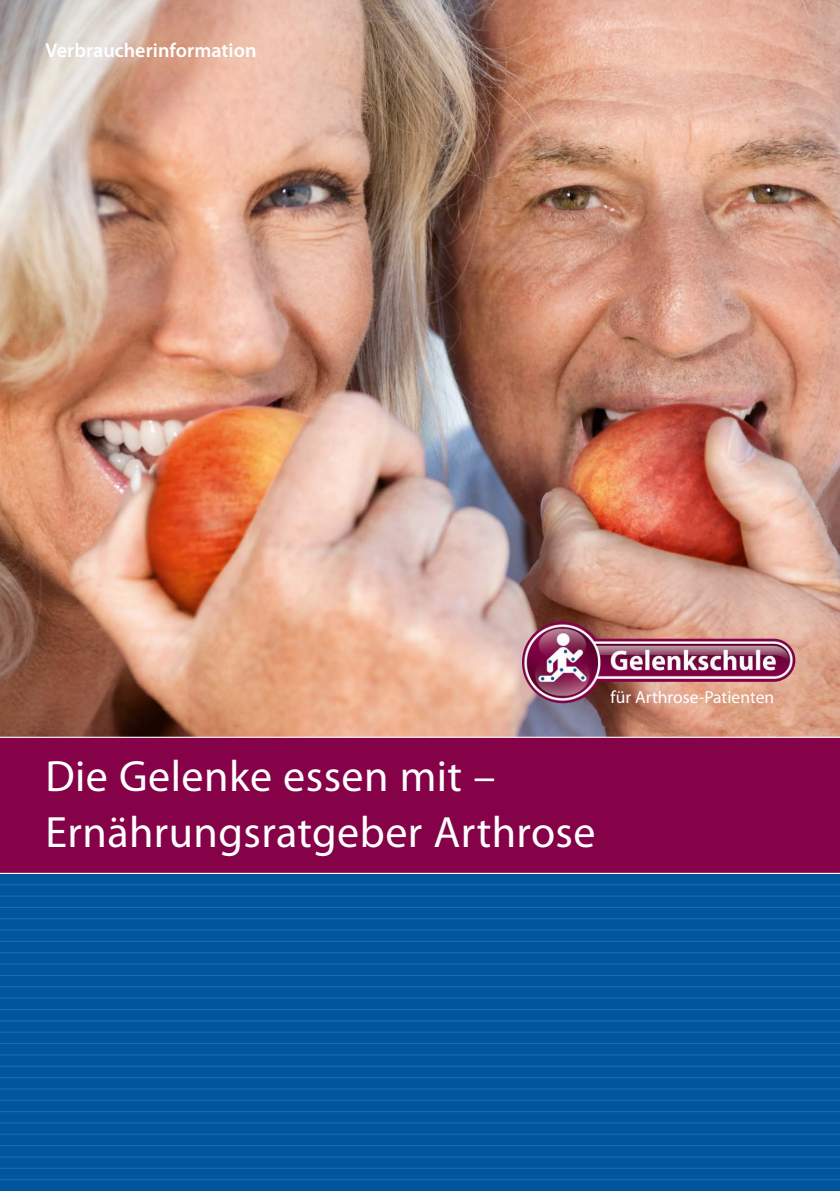
<style>
.page{position:relative;width:840px;height:1191px;background:#fff}
.page>*{position:absolute;margin:0;border:0;box-sizing:border-box;transform-origin:0 0}
.t1{font:44px/56.6px "Myriad Pro";letter-spacing:.01em;color:#fff}
.t2{font:600 20px "Myriad Pro";color:#fff}
.t3{font:17.6px "Myriad Pro";color:#fff}
</style>
<div class="page">
<div style="left:0;top:873px;width:839px;height:318px;background:#00569d"></div>
<hr style="left:0;top:1179px;width:839px;height:1px;background:#2069ab">
<hr style="left:0;top:1167px;width:839px;height:1px;background:#2069ab">
<hr style="left:0;top:1156px;width:839px;height:1px;background:#2069ab">
<hr style="left:0;top:1145px;width:839px;height:1px;background:#2069ab">
<hr style="left:0;top:1133px;width:839px;height:1px;background:#2069ab">
<hr style="left:0;top:1122px;width:839px;height:1px;background:#2069ab">
<hr style="left:0;top:1111px;width:839px;height:1px;background:#2069ab">
<hr style="left:0;top:1099px;width:839px;height:1px;background:#2069ab">
<hr style="left:0;top:1088px;width:839px;height:1px;background:#2069ab">
<hr style="left:0;top:1077px;width:839px;height:1px;background:#2069ab">
<hr style="left:0;top:1065px;width:839px;height:1px;background:#2069ab">
<hr style="left:0;top:1054px;width:839px;height:1px;background:#2069ab">
<hr style="left:0;top:1043px;width:839px;height:1px;background:#2069ab">
<hr style="left:0;top:1031px;width:839px;height:1px;background:#2069ab">
<hr style="left:0;top:1020px;width:839px;height:1px;background:#2069ab">
<hr style="left:0;top:1009px;width:839px;height:1px;background:#2069ab">
<hr style="left:0;top:997px;width:839px;height:1px;background:#2069ab">
<hr style="left:0;top:986px;width:839px;height:1px;background:#2069ab">
<hr style="left:0;top:975px;width:839px;height:1px;background:#2069ab">
<hr style="left:0;top:963px;width:839px;height:1px;background:#2069ab">
<hr style="left:0;top:952px;width:839px;height:1px;background:#2069ab">
<hr style="left:0;top:941px;width:839px;height:1px;background:#2069ab">
<hr style="left:0;top:929px;width:839px;height:1px;background:#2069ab">
<hr style="left:0;top:918px;width:839px;height:1px;background:#2069ab">
<hr style="left:0;top:907px;width:839px;height:1px;background:#2069ab">
<hr style="left:0;top:895px;width:839px;height:1px;background:#2069ab">
<hr style="left:0;top:884px;width:839px;height:1px;background:#2069ab">
<img style="left:0;top:0;width:839px;height:736px">
<div style="left:0;top:737px;width:839px;height:136px;background:#850148"></div>
<hr style="left:0;top:736px;width:839px;height:2px;background:#fff">
<hr style="left:0;top:873px;width:839px;height:1px;background:#fff">
<img style="left:521px;top:621px;width:273px;height:82px">
<p class="t2" style="left:45px;top:39px;width:212px">Verbraucherinformation</p>
<p class="t3" style="left:610px;top:687px;width:165px">für Arthrose-Patienten</p>
<p class="t1" style="left:45px;top:748px;width:551px">Die Gelenke essen mit –<br>Ernährungsratgeber Arthrose</p>
</div>
